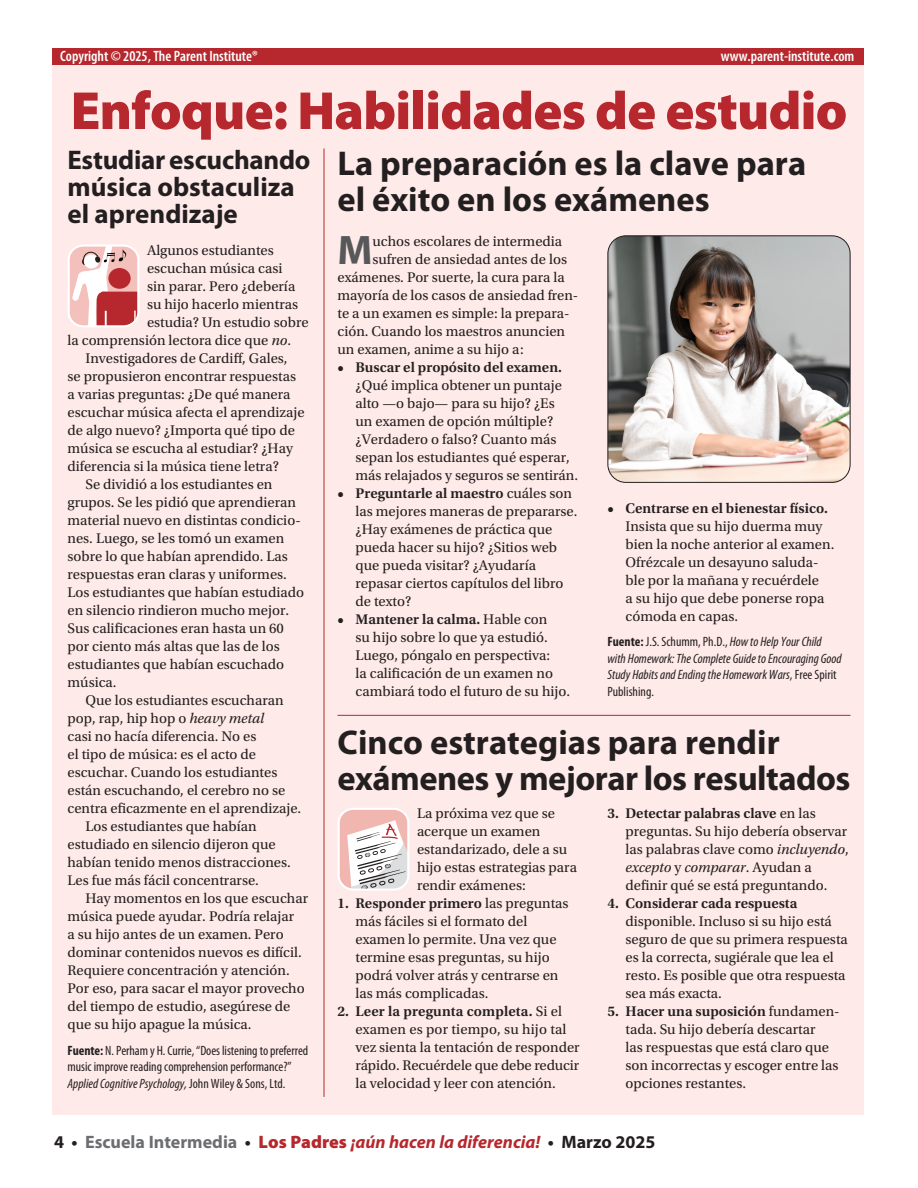
<style>
.page{position:relative;width:918px;height:1188px;background:#fff}
.page>*{position:absolute;margin:0;border:0;box-sizing:border-box;transform-origin:0 0}
.t1{font:900 54px "Myriad Pro";letter-spacing:-.015em;color:#b6282d}
.t2{font:700 41.4px "Myriad Pro";color:#57585a}
.t3{font:700 34.5px/36px "Myriad Pro";color:#231f20}
.t4{font:700 27px/27px "Myriad Pro";color:#231f20}
.t5{font:italic 700 18px "Myriad Pro";color:#b6282d}
.t6{font:600 condensed 15px "Myriad Pro";color:#fff}
.t7{font:14.7px/18px "Utopia Std";color:#231f20}
.t8{font:600 14.7px "Utopia Std";color:#231f20}
.t9{font:italic condensed 13.5px/16.5px "Myriad Pro";color:#231f20}
.t10{font:condensed 13.5px/16.5px "Myriad Pro";color:#231f20}
.s1{font-style:italic}
.s2{font-weight:700}
.s3{font-weight:600}
.s4{font-weight:700;font-style:normal}
.s5{font-style:normal}
.s6{font-style:normal;color:#231f20}
.s7{font-style:normal;color:#6c6d70}
.s8{font-weight:900;font-style:normal}
</style>
<div class="page">
<div style="left:53px;top:64px;width:811px;height:1050px;background:#feeae8"></div>
<div style="left:53px;top:49px;width:811px;height:16px;background:#b6282d"></div>
<hr style="left:338px;top:715px;width:512px;height:1px;background:#b6282d">
<hr style="left:324px;top:148px;width:1px;height:949px;background:#b6282d">
<svg style="left:68px;top:244px;width:72px;height:83px;background:#e2a8a7"></svg>
<svg style="left:338px;top:808px;width:72px;height:83px;background:#e5d1cf"></svg>
<img style="left:608px;top:236px;width:242px;height:246px">
<div style="left:608px;top:235px;width:242px;height:248px;border:1px solid #231f20;border-radius:18px"></div>
<p class="t6" style="left:60px;top:46px;width:199px">Copyright © 2025, The Parent Institute®</p>
<p class="t6" style="left:721px;top:46px;width:135px">www.parent-institute.com</p>
<h1 class="t1" style="left:71px;top:75px;width:778px">Enfoque: Habilidades de estudio</h1>
<h3 class="t4" style="left:68px;top:145px;width:244px">Estudiar escuchando música obstaculiza el aprendizaje</h3>
<h3 class="t3" style="left:338px;top:144px;width:470px">La preparación es la clave para el éxito en los exámenes</h3>
<p class="t7" style="left:147px;top:242px;width:128px">Algunos estudiantes</p>
<p class="t7" style="left:147px;top:260px;width:137px">escuchan música casi</p>
<p class="t7" style="left:147px;top:278px;width:150px">sin parar. Pero ¿debería</p>
<p class="t7" style="left:147px;top:296px;width:153px">su hijo hacerlo mientras</p>
<p class="t7" style="left:147px;top:314px;width:163px">estudia? Un estudio sobre</p>
<p class="t7" style="left:68px;top:332px;width:225px">la comprensión lectora dice que <span class="s1">no</span>.</p>
<p class="t7" style="left:85px;top:350px;width:204px">Investigadores de Cardiff, Gales,</p>
<p class="t7" style="left:68px;top:368px;width:230px">se propusieron encontrar respuestas</p>
<p class="t7" style="left:68px;top:386px;width:225px">a varias preguntas: ¿De qué manera</p>
<p class="t7" style="left:68px;top:404px;width:239px">escuchar música afecta el aprendizaje</p>
<p class="t7" style="left:68px;top:422px;width:229px">de algo nuevo? ¿Importa qué tipo de</p>
<p class="t7" style="left:68px;top:440px;width:227px">música se escucha al estudiar? ¿Hay</p>
<p class="t7" style="left:68px;top:458px;width:213px">diferencia si la música tiene letra?</p>
<p class="t7" style="left:85px;top:476px;width:189px">Se dividió a los estudiantes en</p>
<p class="t7" style="left:68px;top:494px;width:230px">grupos. Se les pidió que aprendieran</p>
<p class="t7" style="left:68px;top:512px;width:235px">material nuevo en distintas condicio-</p>
<p class="t7" style="left:68px;top:530px;width:218px">nes. Luego, se les tomó un examen</p>
<p class="t7" style="left:68px;top:548px;width:222px">sobre lo que habían aprendido. Las</p>
<p class="t7" style="left:68px;top:566px;width:221px">respuestas eran claras y uniformes.</p>
<p class="t7" style="left:68px;top:584px;width:238px">Los estudiantes que habían estudiado</p>
<p class="t7" style="left:68px;top:602px;width:223px">en silencio rindieron mucho mejor.</p>
<p class="t7" style="left:68px;top:620px;width:218px">Sus calificaciones eran hasta un 60</p>
<p class="t7" style="left:68px;top:638px;width:214px">por ciento más altas que las de los</p>
<p class="t7" style="left:68px;top:656px;width:218px">estudiantes que habían escuchado</p>
<p class="t7" style="left:68px;top:674px;width:51px">música.</p>
<p class="t7" style="left:85px;top:692px;width:200px">Que los estudiantes escucharan</p>
<p class="t7" style="left:68px;top:710px;width:198px">pop, rap, hip hop o <span class="s1">heavy metal</span></p>
<p class="t7" style="left:68px;top:728px;width:190px">casi no hacía diferencia. No es</p>
<p class="t7" style="left:68px;top:746px;width:190px">el tipo de música: es el acto de</p>
<p class="t7" style="left:68px;top:764px;width:211px">escuchar. Cuando los estudiantes</p>
<p class="t7" style="left:68px;top:782px;width:219px">están escuchando, el cerebro no se</p>
<p class="t7" style="left:68px;top:800px;width:235px">centra eficazmente en el aprendizaje.</p>
<p class="t7" style="left:85px;top:818px;width:173px">Los estudiantes que habían</p>
<p class="t7" style="left:68px;top:836px;width:210px">estudiado en silencio dijeron que</p>
<p class="t7" style="left:68px;top:854px;width:225px">habían tenido menos distracciones.</p>
<p class="t7" style="left:68px;top:872px;width:193px">Les fue más fácil concentrarse.</p>
<p class="t7" style="left:85px;top:890px;width:224px">Hay momentos en los que escuchar</p>
<p class="t7" style="left:68px;top:908px;width:228px">música puede ayudar. Podría relajar</p>
<p class="t7" style="left:68px;top:926px;width:218px">a su hijo antes de un examen. Pero</p>
<p class="t7" style="left:68px;top:944px;width:236px">dominar contenidos nuevos es difícil.</p>
<p class="t7" style="left:68px;top:962px;width:224px">Requiere concentración y atención.</p>
<p class="t7" style="left:68px;top:980px;width:239px">Por eso, para sacar el mayor provecho</p>
<p class="t7" style="left:68px;top:998px;width:224px">del tiempo de estudio, asegúrese de</p>
<p class="t7" style="left:68px;top:1016px;width:186px">que su hijo apague la música.</p>
<p class="t10" style="left:68px;top:1042px;width:242px"><span class="s2">Fuente:</span> N. Perham y H. Currie, “Does listening to preferred music improve reading comprehension performance?”<br><span class="s1">Applied Cognitive Psychology,</span> John Wiley &amp; Sons, Ltd.</p>
<h2 class="t2" style="left:338px;top:223px;width:37px">M</h2>
<p class="t7" style="left:373px;top:233px;width:191px">uchos escolares de intermedia</p>
<p class="t7" style="left:373px;top:251px;width:196px">sufren de ansiedad antes de los</p>
<p class="t7" style="left:337px;top:269px;width:229px">exámenes. Por suerte, la cura para la</p>
<p class="t7" style="left:337px;top:287px;width:242px">mayoría de los casos de ansiedad fren-</p>
<p class="t7" style="left:337px;top:305px;width:233px">te a un examen es simple: la prepara-</p>
<p class="t7" style="left:337px;top:323px;width:229px">ción. Cuando los maestros anuncien</p>
<p class="t7" style="left:337px;top:341px;width:188px">un examen, anime a su hijo a:</p>
<p class="t8" style="left:338px;top:359px;width:226px">• Buscar el propósito del examen.</p>
<p class="t7" style="left:356px;top:377px;width:224px">¿Qué implica obtener un puntaje alto —o bajo— para su hijo? ¿Es<br>un examen de opción múltiple? ¿Verdadero o falso? Cuanto más sepan los estudiantes qué esperar, más relajados y seguros se sentirán.</p>
<p class="t7" style="left:356px;top:485px;width:223px;text-indent:-18px"><span class="s3">• Preguntarle al maestro</span> cuáles son las mejores maneras de prepararse. ¿Hay exámenes de práctica que pueda hacer su hijo? ¿Sitios web que pueda visitar? ¿Ayudaría repasar ciertos capítulos del libro de texto?</p>
<p class="t7" style="left:356px;top:611px;width:216px;text-indent:-18px"><span class="s3">• Mantener la calma.</span> Hable con<br>su hijo sobre lo que ya estudió.<br>Luego, póngalo en perspectiva:<br>la calificación de un examen no cambiará todo el futuro de su hijo.</p>
<p class="t8" style="left:608px;top:500px;width:222px">• Centrarse en el bienestar físico.</p>
<p class="t7" style="left:626px;top:517px;width:210px">Insista que su hijo duerma muy bien la noche anterior al examen.<br>Ofrézcale un desayuno saluda&shy;ble por la mañana y recuérdele<br>a su hijo que debe ponerse ropa cómoda en capas.</p>
<p class="t9" style="left:608px;top:633px;width:236px"><span class="s4">Fuente:</span> <span class="s5">J.S. Schumm, Ph.D.,</span> How to Help Your Child with Homework: The Complete Guide to Encouraging Good Study Habits and Ending the Homework Wars<span class="s5">, Free Spirit Publishing.</span></p>
<h3 class="t3" style="left:338px;top:724px;width:515px">Cinco estrategias para rendir exámenes y mejorar los resultados</h3>
<p class="t7" style="left:417px;top:805px;width:162px">La próxima vez que se acerque un examen estandarizado, dele a su hijo estas estrategias para rendir exámenes:</p>
<p class="t7" style="left:356px;top:895px;width:215px;text-indent:-18px"><span class="s3">1. Responder primero</span> las preguntas más fáciles si el formato del examen lo permite. Una vez que termine esas preguntas, su hijo podrá volver atrás y centrarse en las más complicadas.</p>
<p class="t7" style="left:356px;top:1003px;width:226px;text-indent:-18px"><span class="s3">2. Leer la pregunta completa.</span> Si el examen es por tiempo, su hijo tal vez sienta la tentación de responder rápido. Recuérdele que debe reducir la velocidad y leer con atención.</p>
<p class="t7" style="left:626px;top:805px;width:225px;text-indent:-18px"><span class="s3">3. Detectar palabras clave</span> en las preguntas. Su hijo debería observar las palabras clave como <span class="s1">incluyendo</span>, <span class="s1">excepto</span> y <span class="s1">comparar</span>. Ayudan a definir qué se está preguntando.</p>
<p class="t8" style="left:608px;top:895px;width:191px">4. Considerar cada respuesta</p>
<p class="t7" style="left:626px;top:913px;width:224px">disponible. Incluso si su hijo está seguro de que su primera respuesta es la correcta, sugiérale que lea el resto. Es posible que otra respuesta sea más exacta.</p>
<p class="t7" style="left:626px;top:1003px;width:216px;text-indent:-18px"><span class="s3">5. Hacer una suposición</span> fundamen&shy;tada. Su hijo debería descartar<br>las respuestas que está claro que son incorrectas y escoger entre las opciones restantes.</p>
<p class="t5" style="left:54px;top:1130px;width:603px"><span class="s6">4 •</span> <span class="s7">Escuela Intermedia</span> <span class="s6">•</span> <span class="s8">Los Padres</span> ¡aún hacen la diferencia! <span class="s6">• Marzo 2025</span></p>
</div>
